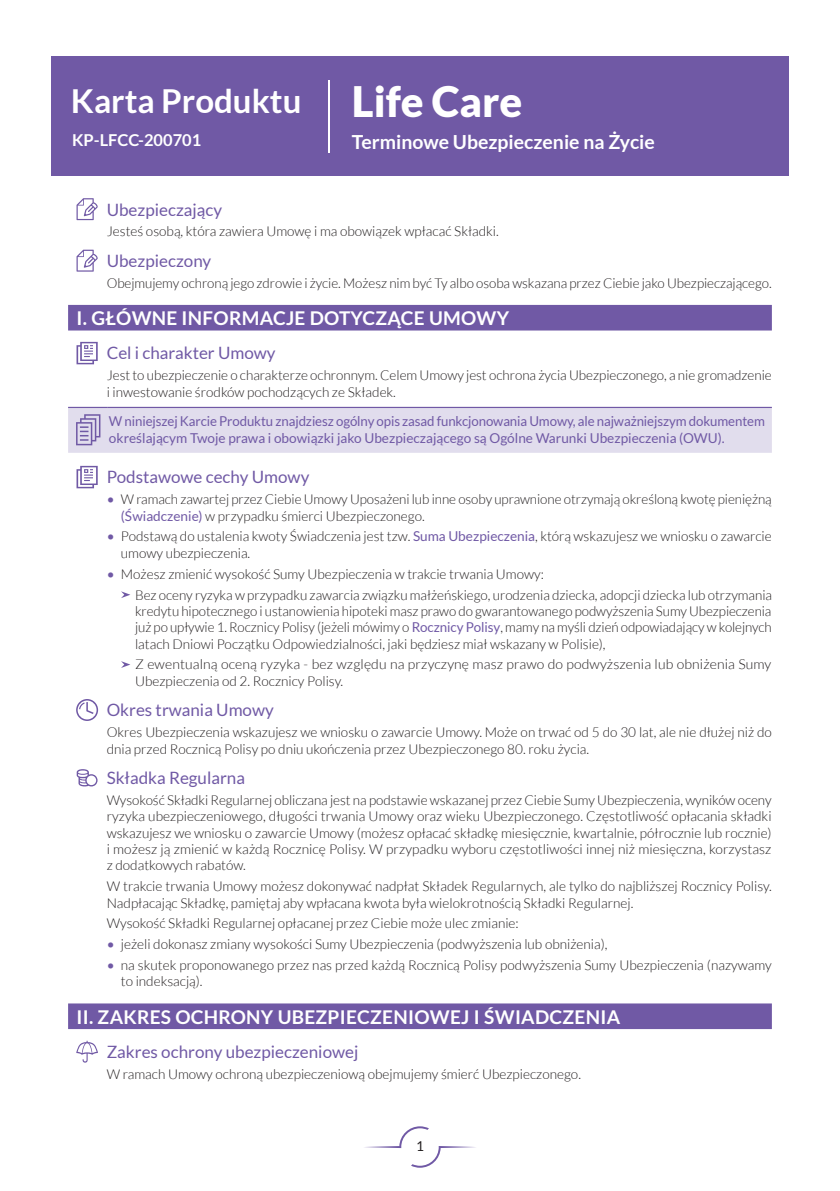
<style>
.page{position:relative;width:840px;height:1191px;background:#fff}
.page>*{position:absolute;margin:0;border:0;box-sizing:border-box;transform-origin:0 0}
.NAZWA{font:900 42px "Lato";color:#fff}
.SKOROWIDZ__OWU__KP{font:700 33px "Lato";color:#fff}
.Ubezpieczenie_na_Zyc{font:700 19.4px "Lato";color:#fff}
.KP__BELKA_NIEBIESKA{font:700 19px "Lato";letter-spacing:.015em;color:#fff}
.KP__TYTULY_NIEBIESK{font:17px "Lato";color:#7059a5}
.SYGN_LEWA{font:700 16.4px "Lato";color:#fff}
.KP__TRESC_WCIETA_6{font:300 13.6px/16.4px "Lato";color:#231f20}
.KP__TRESC___WCIETA{font:300 13.6px/16.4px "Lato";color:#231f20}
.KP__TRESC_-__WCIETA{font:300 13.6px/16.4px "Lato";color:#231f20;text-align:justify}
.DO_OBJASNIEN_tekst_I{font:13.6px/16.4px "Lato";letter-spacing:-.005em;color:#7059a5}
.PAGINA{font:13.6px "Lato";color:#231f20}
.s1{font-weight:400;color:#7059a5}
</style>
<div class="page">
<svg style="left:364px;top:1126px;width:112px;height:41px"></svg>
<div style="left:51px;top:57px;width:737px;height:119px;background:#7059a5"></div>
<hr style="left:328px;top:80px;width:2px;height:73px;background:#fff">
<div style="left:68px;top:305px;width:703px;height:25px;background:#7059a5"></div>
<div style="left:68px;top:1003px;width:703px;height:26px;background:#7059a5"></div>
<svg style="left:76px;top:198px;width:22px;height:22px"></svg>
<svg style="left:76px;top:250px;width:22px;height:22px"></svg>
<svg style="left:76px;top:342px;width:22px;height:22px"></svg>
<div style="left:68px;top:407px;width:703px;height:46px;background:#e1dded"></div>
<svg style="left:76px;top:466px;width:22px;height:22px"></svg>
<svg style="left:121px;top:591px;width:9px;height:7px"></svg>
<svg style="left:121px;top:661px;width:9px;height:7px"></svg>
<svg style="left:76px;top:699px;width:22px;height:22px"></svg>
<svg style="left:77px;top:769px;width:20px;height:17px"></svg>
<svg style="left:76px;top:1040px;width:22px;height:22px"></svg>
<p class="SKOROWIDZ__OWU__KP" style="left:71px;top:82px;width:232px">Karta Produktu</p>
<p class="SYGN_LEWA" style="left:72px;top:131px;width:131px">KP-LFCC-200701</p>
<p class="NAZWA" style="left:351px;top:77px;width:172px">Life Care</p>
<p class="Ubezpieczenie_na_Zyc" style="left:351px;top:131px;width:304px">Terminowe Ubezpieczenie na Życie</p>
<p class="KP__TYTULY_NIEBIESK" style="left:107px;top:200px;width:117px">Ubezpieczający</p>
<p class="KP__TRESC_WCIETA_6" style="left:107px;top:223px;width:393px">Jesteś osobą, która zawiera Umowę i ma obowiązek wpłacać Składki.</p>
<p class="KP__TYTULY_NIEBIESK" style="left:107px;top:251px;width:106px">Ubezpieczony</p>
<p class="KP__TRESC_WCIETA_6" style="left:107px;top:275px;width:666px">Obejmujemy ochroną jego zdrowie i życie. Możesz nim być Ty albo osoba wskazana przez Ciebie jako Ubezpieczającego.</p>
<p class="KP__BELKA_NIEBIESKA" style="left:77px;top:307px;width:434px">I. GŁÓWNE INFORMACJE DOTYCZĄCE UMOWY</p>
<p class="KP__TYTULY_NIEBIESK" style="left:107px;top:344px;width:170px">Cel i charakter Umowy</p>
<p class="KP__TRESC_WCIETA_6" style="left:107px;top:367px;width:666px">Jest to ubezpieczenie o charakterze ochronnym. Celem Umowy jest ochrona życia Ubezpieczonego, a nie gromadzenie i inwestowanie środków pochodzących ze Składek.</p>
<p class="DO_OBJASNIEN_tekst_I" style="left:109px;top:413px;width:657px">W niniejszej Karcie Produktu znajdziesz ogólny opis zasad funkcjonowania Umowy, ale najważniejszym dokumentem określającym Twoje prawa i obowiązki jako Ubezpieczającego są Ogólne Warunki Ubezpieczenia (OWU).</p>
<p class="KP__TYTULY_NIEBIESK" style="left:107px;top:468px;width:204px">Podstawowe cechy Umowy</p>
<p class="KP__TRESC___WCIETA" style="left:121px;top:491px;width:652px;text-indent:-14px"><span class="s1">•</span> W ramach zawartej przez Ciebie Umowy Uposażeni lub inne osoby uprawnione otrzymają określoną kwotę pieniężną <span class="s1">(Świadczenie)</span> w przypadku śmierci Ubezpieczonego.</p>
<p class="KP__TRESC___WCIETA" style="left:121px;top:528px;width:652px;text-indent:-14px"><span class="s1">•</span> Podstawą do ustalenia kwoty Świadczenia jest tzw. <span class="s1">Suma Ubezpieczenia</span>, którą wskazujesz we wniosku o zawarcie umowy ubezpieczenia.</p>
<p class="KP__TRESC___WCIETA" style="left:107px;top:565px;width:438px"><span class="s1">•</span> Możesz zmienić wysokość Sumy Ubezpieczenia w trakcie trwania Umowy:</p>
<p class="KP__TRESC_-__WCIETA" style="left:135px;top:586px;width:638px">Bez oceny ryzyka w przypadku zawarcia związku małżeńskiego, urodzenia dziecka, adopcji dziecka lub otrzymania kredytu hipotecznego i ustanowienia hipoteki masz prawo do gwarantowanego podwyższenia Sumy Ubezpieczenia już po upływie 1. Rocznicy Polisy (jeżeli mówimy o <span class="s1">Rocznicy Polisy</span>, mamy na myśli dzień odpowiadający w kolejnych latach Dniowi Początku Odpowiedzialności, jaki będziesz miał wskazany w Polisie),</p>
<p class="KP__TRESC_-__WCIETA" style="left:135px;top:656px;width:637px">Z ewentualną oceną ryzyka - bez względu na przyczynę masz prawo do podwyższenia lub obniżenia Sumy<br>Ubezpieczenia od 2. Rocznicy Polisy.</p>
<p class="KP__TYTULY_NIEBIESK" style="left:107px;top:700px;width:168px">Okres trwania Umowy</p>
<p class="KP__TRESC_WCIETA_6" style="left:107px;top:724px;width:666px">Okres Ubezpieczenia wskazujesz we wniosku o zawarcie Umowy. Może on trwać od 5 do 30 lat, ale nie dłużej niż do dnia przed Rocznicą Polisy po dniu ukończenia przez Ubezpieczonego 80. roku życia.</p>
<p class="KP__TYTULY_NIEBIESK" style="left:107px;top:768px;width:140px">Składka Regularna</p>
<p class="KP__TRESC_WCIETA_6" style="left:107px;top:792px;width:666px;text-align:justify">Wysokość Składki Regularnej obliczana jest na podstawie wskazanej przez Ciebie Sumy Ubezpieczenia, wyników oceny ryzyka ubezpieczeniowego, długości trwania Umowy oraz wieku Ubezpieczonego. Częstotliwość opłacania składki wskazujesz we wniosku o zawarcie Umowy (możesz opłacać składkę miesięcznie, kwartalnie, półrocznie lub rocznie) i możesz ją zmienić w każdą Rocznicę Polisy. W przypadku wyboru częstotliwości innej niż miesięczna, korzystasz z dodatkowych rabatów.</p>
<p class="KP__TRESC_WCIETA_6" style="left:107px;top:878px;width:666px">W trakcie trwania Umowy możesz dokonywać nadpłat Składek Regularnych, ale tylko do najbliższej Rocznicy Polisy.<br>Nadpłacając Składkę, pamiętaj aby wpłacana kwota była wielokrotnością Składki Regularnej.</p>
<p class="KP__TRESC_WCIETA_6" style="left:107px;top:915px;width:413px">Wysokość Składki Regularnej opłacanej przez Ciebie może ulec zmianie:</p>
<p class="KP__TRESC___WCIETA" style="left:107px;top:936px;width:502px"><span class="s1">•</span> jeżeli dokonasz zmiany wysokości Sumy Ubezpieczenia (podwyższenia lub obniżenia),</p>
<p class="KP__TRESC___WCIETA" style="left:121px;top:957px;width:652px;text-indent:-14px"><span class="s1">•</span> na skutek proponowanego przez nas przed każdą Rocznicą Polisy podwyższenia Sumy Ubezpieczenia (nazywamy to indeksacją).</p>
<p class="KP__BELKA_NIEBIESKA" style="left:77px;top:1006px;width:544px">II. ZAKRES OCHRONY UBEZPIECZENIOWEJ I ŚWIADCZENIA</p>
<p class="KP__TYTULY_NIEBIESK" style="left:107px;top:1042px;width:253px">Zakres ochrony ubezpieczeniowej</p>
<p class="KP__TRESC_WCIETA_6" style="left:107px;top:1065px;width:475px">W ramach Umowy ochroną ubezpieczeniową obejmujemy śmierć Ubezpieczonego.</p>
<p class="PAGINA" style="left:416px;top:1138px;width:9px">1</p>
</div>
